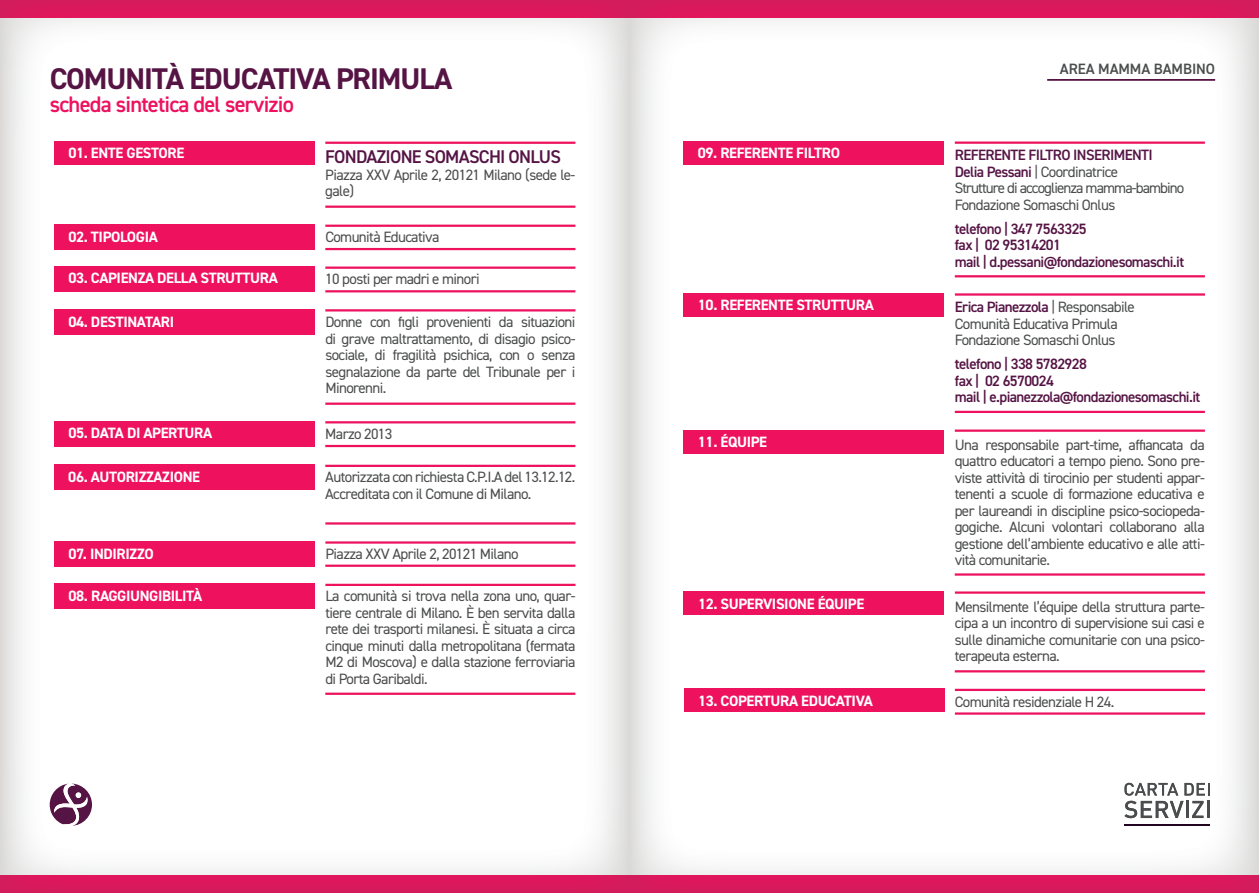
<style>
.page{position:relative;width:1259px;height:893px;background:#fff}
.page>*{position:absolute;margin:0;border:0;box-sizing:border-box;transform-origin:0 0}
.t1{font:700 30px "DIN2014";letter-spacing:-.035em;color:#551444}
.t2{font:600 22.5px "DIN2014";letter-spacing:-.035em;color:#ed115e}
.t3{font:600 18.45px "DIN2014";letter-spacing:-.04em;color:#551444}
.t4{font:15px/16.5px "DIN2014";letter-spacing:-.04em;color:#4b4c4d;text-align:justify}
.t5{font:700 15px "DIN2014";letter-spacing:-.025em;color:#fff}
.t6{font:600 15px/16.5px "DIN2014";letter-spacing:-.04em;color:#551444}
.t7{font:15px "DIN2014";letter-spacing:-.06em;color:#4b4c4d}
.t8{font:600 15px "DIN2014";letter-spacing:-.005em;color:#4b4c4d}
.s1{font-weight:600;color:#551444}
.s2{font-weight:400;color:#4b4c4d}
</style>
<div class="page">
<img style="left:0;top:17px;width:314px;height:613px">
<img style="left:314px;top:17px;width:315px;height:613px">
<img style="left:0;top:630px;width:629px;height:246px">
<img style="left:629px;top:17px;width:630px;height:859px">
<div style="left:0;top:0;width:1259px;height:17px;background:#db185c"></div>
<div style="left:0;top:876px;width:1259px;height:17px;background:#da195c"></div>
<img style="left:50px;top:783px;width:42px;height:43px">
<img style="left:61px;top:783px;width:19px;height:43px">
<img style="left:52px;top:797px;width:37px;height:16px">
<svg style="left:76px;top:792px;width:5px;height:6px"></svg>
<img style="left:1124px;top:824px;width:85px;height:2px">
<div style="left:54px;top:224px;width:261px;height:26px;background:#ed115e"></div>
<hr style="left:325px;top:248px;width:250px;height:2px;background:#ed115e">
<hr style="left:325px;top:225px;width:250px;height:2px;background:#ed115e">
<div style="left:54px;top:141px;width:261px;height:24px;background:#ed115e"></div>
<hr style="left:325px;top:206px;width:250px;height:2px;background:#ed115e">
<hr style="left:325px;top:142px;width:250px;height:2px;background:#ed115e">
<div style="left:54px;top:267px;width:261px;height:25px;background:#ed115e"></div>
<hr style="left:325px;top:267px;width:250px;height:2px;background:#ed115e">
<hr style="left:325px;top:290px;width:250px;height:2px;background:#ed115e">
<div style="left:54px;top:309px;width:261px;height:26px;background:#ed115e"></div>
<hr style="left:325px;top:309px;width:250px;height:2px;background:#ed115e">
<hr style="left:325px;top:403px;width:250px;height:2px;background:#ed115e">
<div style="left:54px;top:421px;width:261px;height:26px;background:#ed115e"></div>
<hr style="left:325px;top:421px;width:250px;height:2px;background:#ed115e">
<hr style="left:325px;top:445px;width:250px;height:2px;background:#ed115e">
<div style="left:54px;top:464px;width:261px;height:26px;background:#ed115e"></div>
<hr style="left:325px;top:465px;width:250px;height:2px;background:#ed115e">
<hr style="left:325px;top:522px;width:250px;height:3px;background:#ed115e">
<div style="left:54px;top:541px;width:261px;height:26px;background:#ed115e"></div>
<hr style="left:325px;top:541px;width:250px;height:3px;background:#ed115e">
<hr style="left:325px;top:565px;width:250px;height:2px;background:#ed115e">
<div style="left:54px;top:583px;width:261px;height:26px;background:#ed115e"></div>
<hr style="left:325px;top:584px;width:250px;height:2px;background:#ed115e">
<hr style="left:325px;top:693px;width:250px;height:2px;background:#ed115e">
<svg style="left:1124px;top:783px;width:85px;height:35px"></svg>
<div style="left:683px;top:141px;width:261px;height:24px;background:#ed115e"></div>
<hr style="left:954px;top:275px;width:251px;height:2px;background:#ed115e">
<hr style="left:954px;top:142px;width:251px;height:2px;background:#ed115e">
<div style="left:683px;top:293px;width:261px;height:24px;background:#ed115e"></div>
<hr style="left:955px;top:293px;width:250px;height:3px;background:#ed115e">
<hr style="left:954px;top:411px;width:251px;height:2px;background:#ed115e">
<div style="left:683px;top:430px;width:261px;height:23px;background:#ed115e"></div>
<hr style="left:954px;top:429px;width:251px;height:3px;background:#ed115e">
<hr style="left:954px;top:573px;width:250px;height:3px;background:#ed115e">
<div style="left:683px;top:592px;width:261px;height:23px;background:#ed115e"></div>
<hr style="left:955px;top:591px;width:250px;height:3px;background:#ed115e">
<hr style="left:954px;top:670px;width:250px;height:2px;background:#ed115e">
<div style="left:683px;top:688px;width:261px;height:24px;background:#ed115e"></div>
<hr style="left:955px;top:689px;width:250px;height:2px;background:#ed115e">
<hr style="left:955px;top:712px;width:250px;height:3px;background:#ed115e">
<hr style="left:1047px;top:79px;width:168px;height:2px;background:#551444">
<p class="t1" style="left:50px;top:59px;width:404px">COMUNITÀ EDUCATIVA PRIMULA</p>
<p class="t2" style="left:50px;top:89px;width:246px">scheda sintetica del servizio</p>
<p class="t5" style="left:68px;top:143px;width:117px">01. ENTE GESTORE</p>
<p class="t3" style="left:325px;top:144px;width:237px">FONDAZIONE SOMASCHI ONLUS</p>
<p class="t4" style="left:325px;top:166px;width:252px">Piazza XXV Aprile 2, 20121 Milano (sede le&shy;gale)</p>
<p class="t5" style="left:68px;top:227px;width:91px">02. TIPOLOGIA</p>
<p class="t4" style="left:325px;top:228px;width:116px">Comunità Educativa</p>
<p class="t5" style="left:68px;top:268px;width:211px">03. CAPIENZA DELLA STRUTTURA</p>
<p class="t4" style="left:325px;top:271px;width:156px">10 posti per madri e minori</p>
<p class="t5" style="left:68px;top:312px;width:107px">04. DESTINATARI</p>
<p class="t4" style="left:325px;top:313px;width:252px">Donne con figli provenienti da situazioni di grave maltrattamento, di disagio psico&shy;sociale, di fragilità psichica, con o senza segnalazione da parte del Tribunale per i Minorenni.</p>
<p class="t5" style="left:68px;top:423px;width:145px">05. DATA DI APERTURA</p>
<p class="t4" style="left:325px;top:425px;width:69px">Marzo 2013</p>
<p class="t5" style="left:68px;top:467px;width:133px">06. AUTORIZZAZIONE</p>
<p class="t4" style="left:325px;top:468px;width:252px">Autorizzata con richiesta C.P.I.A del 13.12.12.</p>
<p class="t4" style="left:325px;top:485px;width:207px">Accreditata con il Comune di Milano.</p>
<p class="t5" style="left:68px;top:544px;width:87px">07. INDIRIZZO</p>
<p class="t4" style="left:325px;top:545px;width:195px">Piazza XXV Aprile 2, 20121 Milano</p>
<p class="t5" style="left:68px;top:586px;width:135px">08. RAGGIUNGIBILITÀ</p>
<p class="t4" style="left:325px;top:587px;width:252px">La comunità si trova nella zona uno, quar&shy;tiere centrale di Milano. È ben servita dalla rete dei trasporti milanesi. È situata a circa cinque minuti dalla metropolitana (fermata M2 di Moscova) e dalla stazione ferroviaria di Porta Garibaldi.</p>
<p class="t8" style="left:1060px;top:58px;width:157px">AREA MAMMA BAMBINO</p>
<p class="t5" style="left:698px;top:143px;width:144px">09. REFERENTE FILTRO</p>
<p class="t6" style="left:954px;top:147px;width:199px">REFERENTE FILTRO INSERIMENTI</p>
<p class="t4" style="left:954px;top:163px;width:165px"><span class="s1">Delia Pessani</span> | Coordinatrice</p>
<p class="t7" style="left:954px;top:179px;width:231px">Strutture di accoglienza mamma-bambino</p>
<p class="t4" style="left:954px;top:196px;width:162px">Fondazione Somaschi Onlus</p>
<p class="t6" style="left:954px;top:220px;width:133px">telefono | 347 7563325 fax | 02 95314201</p>
<p class="t6" style="left:954px;top:253px;width:231px">mail | d.pessani@fondazionesomaschi.it</p>
<p class="t5" style="left:698px;top:295px;width:177px">10. REFERENTE STRUTTURA</p>
<p class="t6" style="left:955px;top:298px;width:181px">Erica Pianezzola <span class="s2">| Responsabile</span></p>
<p class="t4" style="left:955px;top:315px;width:164px">Comunità Educativa Primula</p>
<p class="t4" style="left:955px;top:331px;width:162px">Fondazione Somaschi Onlus</p>
<p class="t6" style="left:955px;top:355px;width:133px">telefono | 338 5782928</p>
<p class="t6" style="left:955px;top:372px;width:100px">fax | 02 6570024</p>
<p class="t6" style="left:955px;top:388px;width:247px">mail | e.pianezzola@fondazionesomaschi.it</p>
<p class="t5" style="left:698px;top:432px;width:71px">11. ÉQUIPE</p>
<p class="t4" style="left:954px;top:436px;width:252px">Una responsabile part-time, affiancata da quattro educatori a tempo pieno. Sono pre&shy;viste attività di tirocinio per studenti appar&shy;tenenti a scuole di formazione educativa e per laureandi in discipline psico-sociopeda&shy;gogiche. Alcuni volontari collaborano alla gestione dell’ambiente educativo e alle atti&shy;vità comunitarie.</p>
<p class="t5" style="left:698px;top:594px;width:168px">12. SUPERVISIONE ÉQUIPE</p>
<p class="t4" style="left:954px;top:598px;width:252px">Mensilmente l’équipe della struttura parte&shy;cipa a un incontro di supervisione sui casi e sulle dinamiche comunitarie con una psico&shy;terapeuta esterna.</p>
<p class="t5" style="left:698px;top:691px;width:176px">13. COPERTURA EDUCATIVA</p>
<p class="t4" style="left:955px;top:693px;width:161px">Comunità residenziale H 24.</p>
</div>
